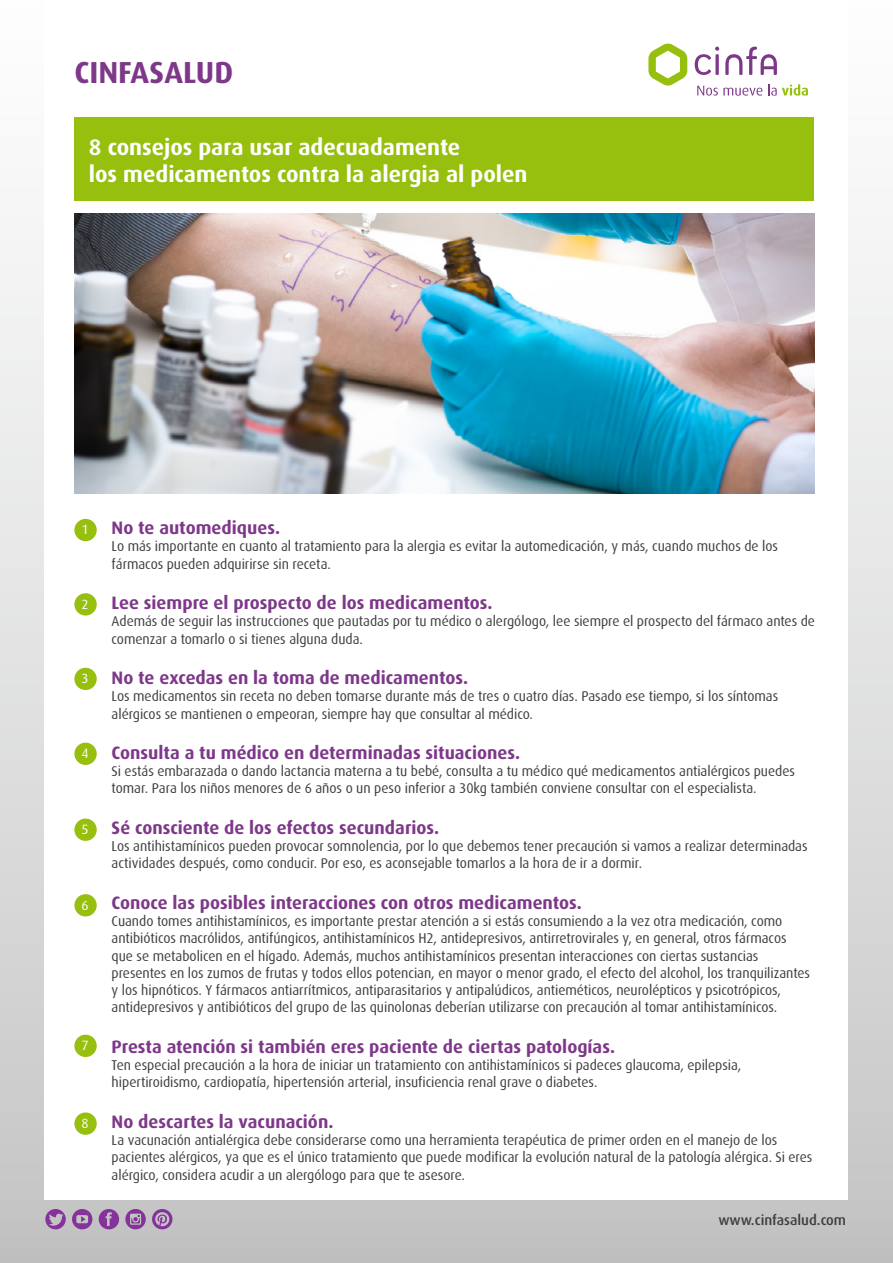
<style>
.page{position:relative;width:893px;height:1263px;background:#fff}
.page>*{position:absolute;margin:0;border:0;box-sizing:border-box;transform-origin:0 0}
.t1{font:700 30.45px "Dax";color:#7e388a}
.t2{font:700 22.5px/27px "Dax";color:#fff}
.t3{font:700 18px "Dax";color:#7e388a}
.t4{font:14.25px/17.2px "Dax";letter-spacing:-.005em;color:#3e3d40;scale:.96 1}
.t5{font:500 14.25px "Dax";color:#3e3d40}
.t6{font:13.5px "Dax";color:#fff}
</style>
<div class="page">
<div style="left:0;top:0;width:893px;height:1263px;background:linear-gradient(to bottom,#fff,#c6c6c7)"></div>
<div style="left:45px;top:0;width:803px;height:1199px;background:#fff"></div>
<svg style="left:725px;top:47px;width:52px;height:28px"></svg>
<svg style="left:695px;top:47px;width:24px;height:28px"></svg>
<svg style="left:648px;top:44px;width:39px;height:42px"></svg>
<svg style="left:697px;top:86px;width:65px;height:10px"></svg>
<svg style="left:768px;top:84px;width:40px;height:12px"></svg>
<svg style="left:99px;top:1209px;width:20px;height:20px"></svg>
<svg style="left:45px;top:1209px;width:21px;height:20px"></svg>
<svg style="left:72px;top:1209px;width:20px;height:20px"></svg>
<svg style="left:125px;top:1209px;width:21px;height:20px"></svg>
<svg style="left:152px;top:1209px;width:20px;height:20px"></svg>
<div style="left:74px;top:117px;width:740px;height:84px;background:#97bf0d"></div>
<img style="left:74px;top:214px;width:740px;height:279px">
<div style="left:74px;top:519px;width:23px;height:22px;background:#97bf0d;border-radius:50%"></div>
<div style="left:74px;top:593px;width:23px;height:22px;background:#97bf0d;border-radius:50%"></div>
<div style="left:74px;top:668px;width:23px;height:22px;background:#97bf0d;border-radius:50%"></div>
<div style="left:74px;top:743px;width:23px;height:22px;background:#97bf0d;border-radius:50%"></div>
<div style="left:74px;top:818px;width:23px;height:23px;background:#97bf0d;border-radius:50%"></div>
<div style="left:74px;top:894px;width:23px;height:22px;background:#97bf0d;border-radius:50%"></div>
<div style="left:74px;top:1035px;width:23px;height:22px;background:#97bf0d;border-radius:50%"></div>
<div style="left:74px;top:1112px;width:23px;height:23px;background:#97bf0d;border-radius:50%"></div>
<h1 class="t1" style="left:74px;top:55px;width:160px">CINFASALUD</h1>
<h2 class="t2" style="left:89px;top:134px;width:440px">8 consejos para usar adecuadamente<br>los medicamentos contra la alergia al polen</h2>
<p class="t6" style="left:81px;top:522px;width:9px">1</p>
<p class="t6" style="left:81px;top:596px;width:9px">2</p>
<p class="t6" style="left:81px;top:671px;width:9px">3</p>
<p class="t6" style="left:81px;top:746px;width:9px">4</p>
<p class="t6" style="left:81px;top:822px;width:9px">5</p>
<p class="t6" style="left:81px;top:897px;width:9px">6</p>
<p class="t6" style="left:81px;top:1038px;width:9px">7</p>
<p class="t6" style="left:81px;top:1116px;width:9px">8</p>
<p class="t3" style="left:112px;top:518px;width:170px">No te automediques.</p>
<p class="t4" style="left:112px;top:538px;width:696px">Lo más importante en cuanto al tratamiento para la alergia es evitar la automedicación, y más, cuando muchos de los fármacos pueden adquirirse sin receta.</p>
<p class="t3" style="left:112px;top:593px;width:383px">Lee siempre el prospecto de los medicamentos.</p>
<p class="t4" style="left:112px;top:613px;width:734px">Además de seguir las instrucciones que pautadas por tu médico o alergólogo, lee siempre el prospecto del fármaco antes de comenzar a tomarlo o si tienes alguna duda.</p>
<p class="t3" style="left:112px;top:667px;width:358px">No te excedas en la toma de medicamentos.</p>
<p class="t4" style="left:112px;top:688px;width:696px">Los medicamentos sin receta no deben tomarse durante más de tres o cuatro días. Pasado ese tiempo, si los síntomas alérgicos se mantienen o empeoran, siempre hay que consultar al médico.</p>
<p class="t3" style="left:112px;top:742px;width:410px">Consulta a tu médico en determinadas situaciones.</p>
<p class="t4" style="left:112px;top:763px;width:713px">Si estás embarazada o dando lactancia materna a tu bebé, consulta a tu médico qué medicamentos antialérgicos puedes tomar. Para los niños menores de 6 años o un peso inferior a 30kg también conviene consultar con el especialista.</p>
<p class="t3" style="left:112px;top:817px;width:329px">Sé consciente de los efectos secundarios.</p>
<p class="t4" style="left:112px;top:838px;width:726px">Los antihistamínicos pueden provocar somnolencia, por lo que debemos tener precaución si vamos a realizar determinadas actividades después, como conducir. Por eso, es aconsejable tomarlos a la hora de ir a dormir.</p>
<p class="t3" style="left:112px;top:892px;width:472px">Conoce las posibles interacciones con otros medicamentos.</p>
<p class="t4" style="left:112px;top:913px;width:729px">Cuando tomes antihistamínicos, es importante prestar atención a si estás consumiendo a la vez otra medicación, como antibióticos macrólidos, antifúngicos, antihistamínicos H2, antidepresivos, antirretrovirales y, en general, otros fármacos que se metabolicen en el hígado. Además, muchos antihistamínicos presentan interacciones con ciertas sustancias presentes en los zumos de frutas y todos ellos potencian, en mayor o menor grado, el efecto del alcohol, los tranquilizantes y los hipnóticos. Y fármacos antiarrítmicos, antiparasitarios y antipalúdicos, antieméticos, neurolépticos y psicotrópicos, antidepresivos y antibióticos del grupo de las quinolonas deberían utilizarse con precaución al tomar antihistamínicos.</p>
<p class="t3" style="left:112px;top:1036px;width:505px">Presta atención si también eres paciente de ciertas patologías.</p>
<p class="t4" style="left:112px;top:1057px;width:657px">Ten especial precaución a la hora de iniciar un tratamiento con antihistamínicos si padeces glaucoma, epilepsia, hipertiroidismo, cardiopatía, hipertensión arterial, insuficiencia renal grave o diabetes.</p>
<p class="t3" style="left:112px;top:1111px;width:223px">No descartes la vacunación.</p>
<p class="t4" style="left:112px;top:1132px;width:731px">La vacunación antialérgica debe considerarse como una herramienta terapéutica de primer orden en el manejo de los pacientes alérgicos, ya que es el único tratamiento que puede modificar la evolución natural de la patología alérgica. Si eres alérgico, considera acudir a un alergólogo para que te asesore.</p>
<p class="t5" style="left:718px;top:1212px;width:129px">www.cinfasalud.com</p>
</div>
